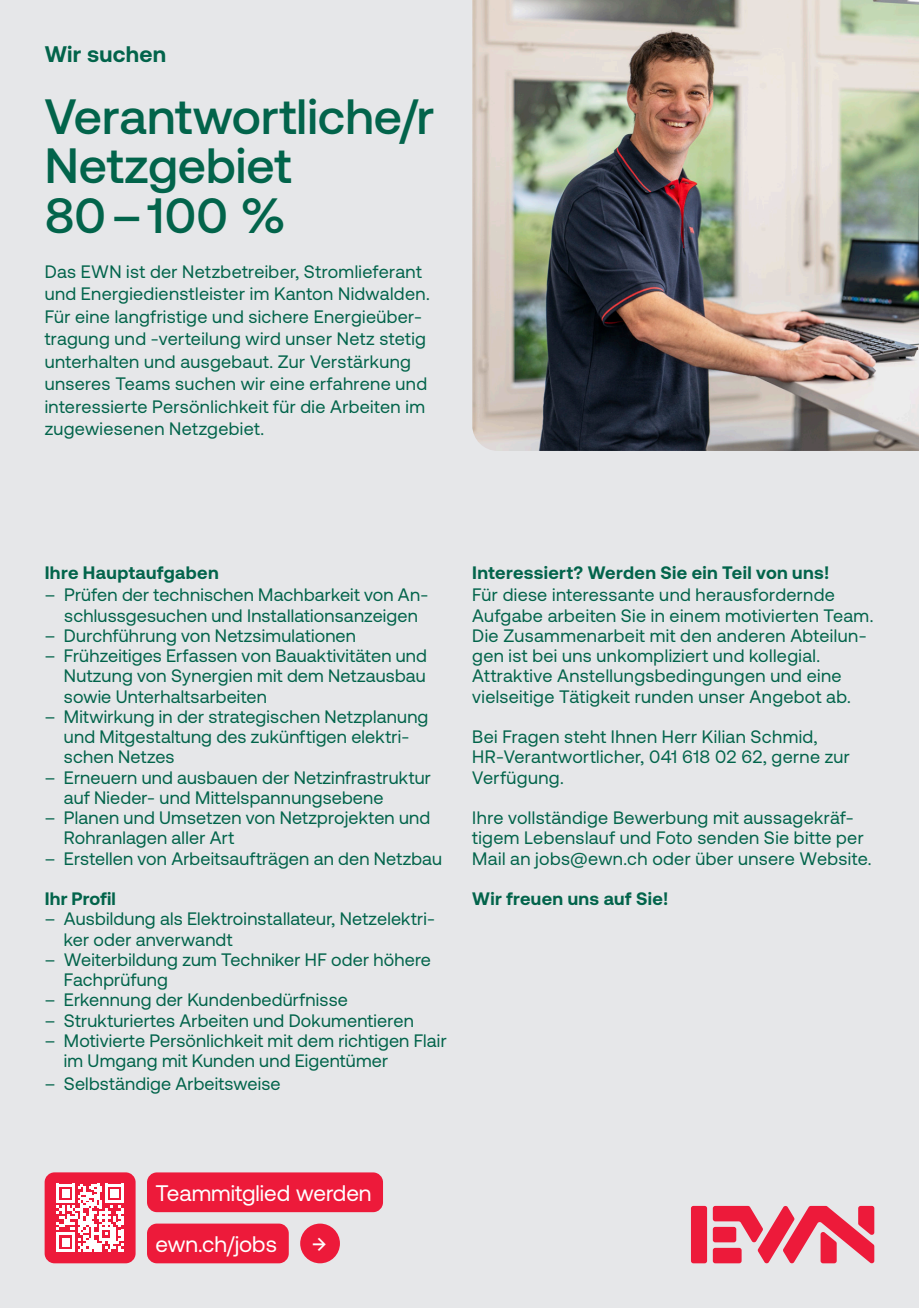
<style>
.page{position:relative;width:919px;height:1308px;background:#fff}
.page>*{position:absolute;margin:0;border:0;box-sizing:border-box;transform-origin:0 0}
.t1{font:500 49.5px/49.5px "Aeonik";color:#02644b}
.t2{font:24.75px "Aeonik";color:#fff}
.t3{font:22.5px "Aeonik";color:#fff}
.t4{font:700 22.5px "Aeonik";letter-spacing:.01em;color:#02644b}
.t5{font:18px/20.2px "Aeonik";letter-spacing:.015em;color:#02644b}
.t6{font:700 18px "Aeonik";letter-spacing:.02em;color:#02644b}
</style>
<div class="page">
<div style="left:0;top:0;width:918px;height:1307px;background:#e6e7e9"></div>
<div style="left:691px;top:1205px;width:16px;height:58px;background:#ed1a3a;border-radius:2px"></div>
<svg style="left:712px;top:1205px;width:162px;height:59px"></svg>
<img style="left:472px;top:0;width:446px;height:451px">
<div style="left:147px;top:1223px;width:142px;height:40px;background:#ed1a3a;border-radius:10px"></div>
<div style="left:147px;top:1172px;width:236px;height:40px;background:#ed1a3a;border-radius:10px"></div>
<div style="left:300px;top:1223px;width:40px;height:40px;background:#ed1a3a;border-radius:50%"></div>
<div style="left:45px;top:1172px;width:91px;height:91px;background:#ed1a3a;border-radius:10px"></div>
<svg style="left:56px;top:1183px;width:68px;height:68px"></svg>
<p class="t4" style="left:45px;top:41px;width:123px">Wir suchen</p>
<p class="t1" style="left:45px;top:91px;width:391px">Verantwortliche/r</p>
<p class="t1" style="left:45px;top:141px;width:248px">Netzgebiet<br>80–100 %</p>
<p class="t5" style="left:45px;top:260px;width:386px;line-height:22.5px">Das EWN ist der Netzbetreiber, Stromlieferant und Energiedienstleister im Kanton Nidwalden.<br>Für eine langfristige und sichere Energieüber&shy;tragung und -verteilung wird unser Netz stetig unterhalten und ausgebaut. Zur Verstärkung unseres Teams suchen wir eine erfahrene und interessierte Persönlichkeit für die Arbeiten im zugewiesenen Netzgebiet.</p>
<p class="t6" style="left:45px;top:562px;width:175px">Ihre Hauptaufgaben</p>
<p class="t5" style="left:45px;top:585px;width:385px;text-align:center">– Prüfen der technischen Machbarkeit von An&shy;schlussgesuchen und Installationsanzeigen</p>
<p class="t5" style="left:45px;top:625px;width:313px">– Durchführung von Netzsimulationen</p>
<p class="t5" style="left:64px;top:645px;width:364px;text-align:justify;text-indent:-19px">– Frühzeitiges Erfassen von Bauaktivitäten und Nutzung von Synergien mit dem Netzausbau sowie Unterhaltsarbeiten</p>
<p class="t5" style="left:64px;top:706px;width:366px;text-indent:-19px">– Mitwirkung in der strategischen Netzplanung und Mitgestaltung des zukünftigen elektri&shy;schen Netzes</p>
<p class="t5" style="left:64px;top:767px;width:368px;text-indent:-19px">– Erneuern und ausbauen der Netzinfrastruktur auf Nieder- und Mittelspannungsebene</p>
<p class="t5" style="left:64px;top:807px;width:368px;text-indent:-19px">– Planen und Umsetzen von Netzprojekten und<br>Rohranlagen aller Art</p>
<p class="t5" style="left:45px;top:848px;width:399px">– Erstellen von Arbeitsaufträgen an den Netzbau</p>
<p class="t6" style="left:45px;top:888px;width:73px">Ihr Profil</p>
<p class="t5" style="left:64px;top:909px;width:372px;text-indent:-19px">– Ausbildung als Elektroinstallateur, Netzelektri&shy;ker oder anverwandt</p>
<p class="t5" style="left:64px;top:949px;width:368px;text-indent:-19px">– Weiterbildung zum Techniker HF oder höhere<br>Fachprüfung</p>
<p class="t5" style="left:45px;top:990px;width:305px">– Erkennung der Kundenbedürfnisse</p>
<p class="t5" style="left:45px;top:1010px;width:370px">– Strukturiertes Arbeiten und Dokumentieren</p>
<p class="t5" style="left:64px;top:1030px;width:384px;text-indent:-19px">– Motivierte Persönlichkeit mit dem richtigen Flair im Umgang mit Kunden und Eigentümer</p>
<p class="t5" style="left:45px;top:1073px;width:237px">– Selbständige Arbeitsweise</p>
<p class="t6" style="left:472px;top:562px;width:358px">Interessiert? Werden Sie ein Teil von uns!</p>
<p class="t5" style="left:472px;top:585px;width:402px">Für diese interessante und herausfordernde Aufgabe arbeiten Sie in einem motivierten Team.<br>Die Zusammenarbeit mit den anderen Abteilun&shy;gen ist bei uns unkompliziert und kollegial.</p>
<p class="t5" style="left:472px;top:666px;width:380px">Attraktive Anstellungsbedingungen und eine vielseitige Tätigkeit runden unser Angebot ab.</p>
<p class="t5" style="left:472px;top:726px;width:379px">Bei Fragen steht Ihnen Herr Kilian Schmid,<br>HR-Verantwortlicher, 041 618 02 62, gerne zur<br>Verfügung.</p>
<p class="t5" style="left:472px;top:807px;width:401px">Ihre vollständige Bewerbung mit aussagekräf&shy;tigem Lebenslauf und Foto senden Sie bitte per<br>Mail an jobs@ewn.ch oder über unsere Website.</p>
<p class="t6" style="left:472px;top:888px;width:197px">Wir freuen uns auf Sie!</p>
<p class="t3" style="left:156px;top:1180px;width:217px">Teammitglied werden</p>
<p class="t2" style="left:312px;top:1228px;width:16px">→</p>
<p class="t3" style="left:156px;top:1231px;width:123px">ewn.ch/jobs</p>
</div>
